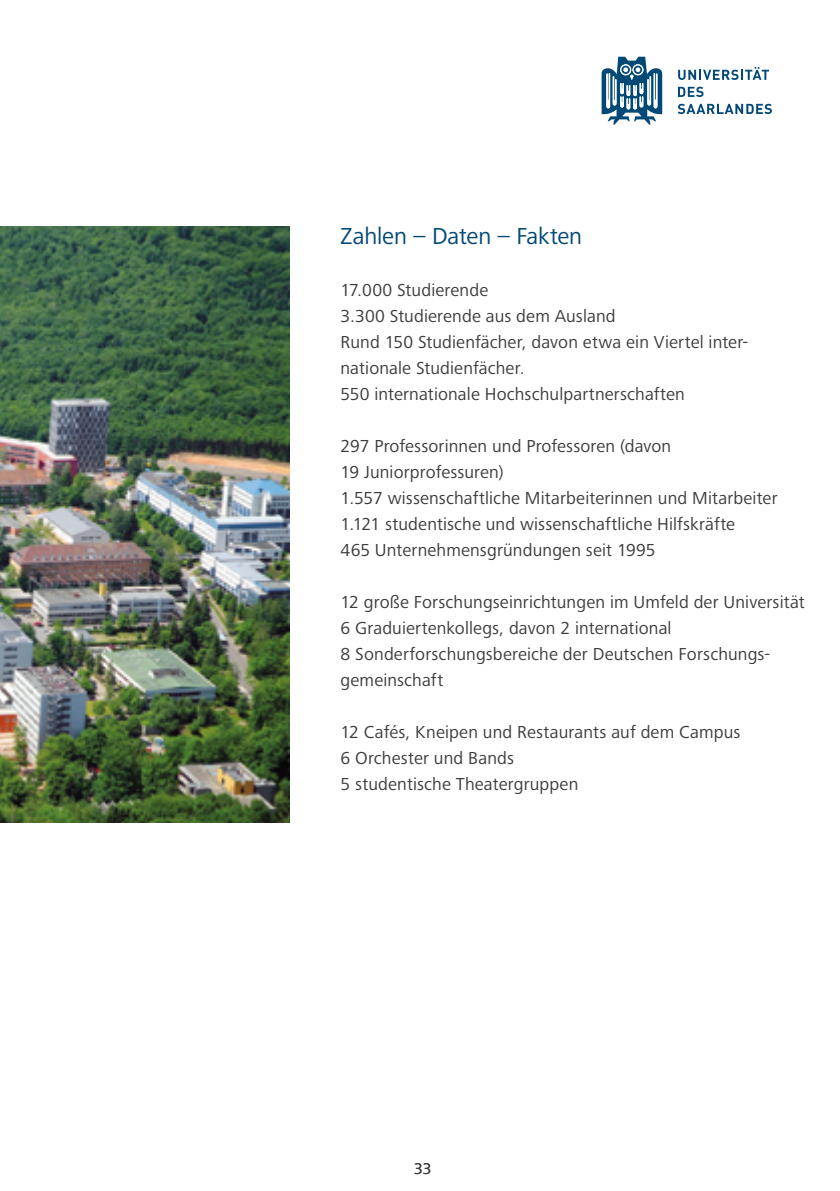
<style>
.page{position:relative;width:840px;height:1191px;background:#fff}
.page>*{position:absolute;margin:0;border:0;box-sizing:border-box;transform-origin:0 0}
.t1{font:24px "Frutiger Next Pro";letter-spacing:-.01em;color:#004876}
.t2{font:18px/26px "Frutiger Next Pro";letter-spacing:.01em;color:#3c3c3b}
.t3{font:16px "Frutiger Next Pro";color:#3c3c3b}
</style>
<div class="page">
<svg style="left:601px;top:57px;width:60px;height:68px"></svg>
<svg style="left:678px;top:67px;width:90px;height:13px"></svg>
<svg style="left:678px;top:87px;width:25px;height:10px"></svg>
<svg style="left:677px;top:104px;width:94px;height:10px"></svg>
<img style="left:0;top:227px;width:289px;height:595px">
<h1 class="t1" style="left:340px;top:222px;width:243px">Zahlen – Daten – Fakten</h1>
<p class="t2" style="left:340px;top:277px;width:409px">17.000 Studierende<br>3.300 Studierende aus dem Ausland<br>Rund 150 Studienfächer, davon etwa ein Viertel inter&shy;nationale Studienfächer.<br>550 internationale Hochschulpartnerschaften</p>
<p class="t2" style="left:340px;top:433px;width:438px">297 Professorinnen und Professoren (davon<br>19 Juniorprofessuren)<br>1.557 wissenschaftliche Mitarbeiterinnen und Mitarbeiter 1.121 studentische und wissenschaftliche Hilfskräfte<br>465 Unternehmensgründungen seit 1995</p>
<p class="t2" style="left:340px;top:589px;width:465px">12 große Forschungseinrichtungen im Umfeld der Universität 6 Graduiertenkollegs, davon 2 international<br>8 Sonderforschungsbereiche der Deutschen Forschungs&shy;gemeinschaft</p>
<p class="t2" style="left:340px;top:719px;width:401px">12 Cafés, Kneipen und Restaurants auf dem Campus<br>6 Orchester und Bands<br>5 studentische Theatergruppen</p>
<p class="t3" style="left:414px;top:1159px;width:19px">33</p>
</div>
